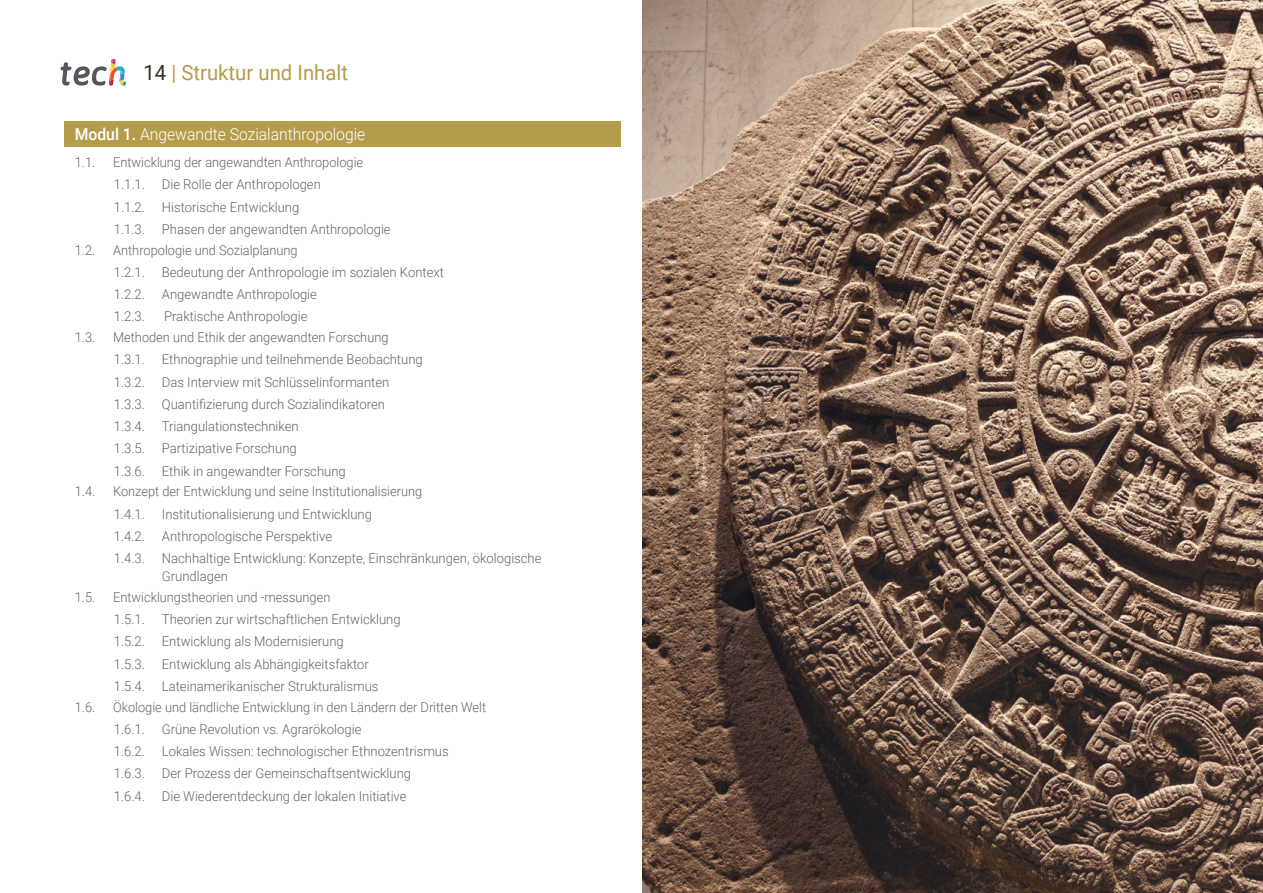
<style>
.page{position:relative;width:1263px;height:893px;background:#fff}
.page>*{position:absolute;margin:0;border:0;box-sizing:border-box;transform-origin:0 0}
.t1{font:21px "Roboto";color:#b49c4b}
.t2{font:300 16.5px "Roboto";color:#fff;scale:.95 1}
.t3{font:300 13.5px/22.2px "Roboto";color:#61646a;scale:.95 1}
.t4{font:300 13.5px "Roboto";color:#61646a}
.s1{color:#312e20}
.s2{font-weight:500}
</style>
<div class="page">
<div style="left:64px;top:121px;width:557px;height:25px;background:#b49c4b"></div>
<svg style="left:61px;top:59px;width:65px;height:27px"></svg>
<img style="left:642px;top:0;width:621px;height:893px">
<h1 class="t1" style="left:144px;top:57px;width:206px"><span class="s1">14</span> | Struktur und Inhalt</h1>
<p class="t2" style="left:75px;top:123px;width:307px"><span class="s2">Modul 1.</span> Angewandte Sozialanthropologie</p>
<p class="t3" style="left:75px;top:151px;width:23px">1.1.</p>
<p class="t3" style="left:113px;top:151px;width:294px">Entwicklung der angewandten Anthropologie 1.1.1. Die Rolle der Anthropologen<br>1.1.2. Historische Entwicklung<br>1.1.3. Phasen der angewandten Anthropologie</p>
<p class="t3" style="left:75px;top:238px;width:23px">1.2.</p>
<p class="t3" style="left:113px;top:238px;width:350px">Anthropologie und Sozialplanung<br>1.2.1. Bedeutung der Anthropologie im sozialen Kontext 1.2.2. Angewandte Anthropologie<br>1.2.3.</p>
<p class="t4" style="left:164px;top:307px;width:145px">Praktische Anthropologie</p>
<p class="t3" style="left:75px;top:326px;width:23px">1.3.</p>
<p class="t3" style="left:113px;top:326px;width:327px">Methoden und Ethik der angewandten Forschung 1.3.1. Ethnographie und teilnehmende Beobachtung 1.3.2. Das Interview mit Schlüsselinformanten 1.3.3. Quantifizierung durch Sozialindikatoren<br>1.3.4. Triangulationstechniken<br>1.3.5. Partizipative Forschung<br>1.3.6. Ethik in angewandter Forschung</p>
<p class="t3" style="left:75px;top:480px;width:23px">1.4.</p>
<p class="t3" style="left:113px;top:480px;width:452px">Konzept der Entwicklung und seine Institutionalisierung<br>1.4.1. Institutionalisierung und Entwicklung<br>1.4.2. Anthropologische Perspektive<br>1.4.3. Nachhaltige Entwicklung: Konzepte, Einschränkungen, ökologische</p>
<p class="t4" style="left:162px;top:567px;width:68px">Grundlagen</p>
<p class="t3" style="left:75px;top:585px;width:23px">1.5.</p>
<p class="t3" style="left:113px;top:585px;width:304px">Entwicklungstheorien und -messungen<br>1.5.1. Theorien zur wirtschaftlichen Entwicklung 1.5.2. Entwicklung als Modernisierung<br>1.5.3. Entwicklung als Abhängigkeitsfaktor 1.5.4. Lateinamerikanischer Strukturalismus</p>
<p class="t3" style="left:75px;top:695px;width:23px">1.6.</p>
<p class="t3" style="left:113px;top:695px;width:394px">Ökologie und ländliche Entwicklung in den Ländern der Dritten Welt 1.6.1. Grüne Revolution vs. Agrarökologie<br>1.6.2. Lokales Wissen: technologischer Ethnozentrismus<br>1.6.3. Der Prozess der Gemeinschaftsentwicklung<br>1.6.4. Die Wiederentdeckung der lokalen Initiative</p>
</div>
